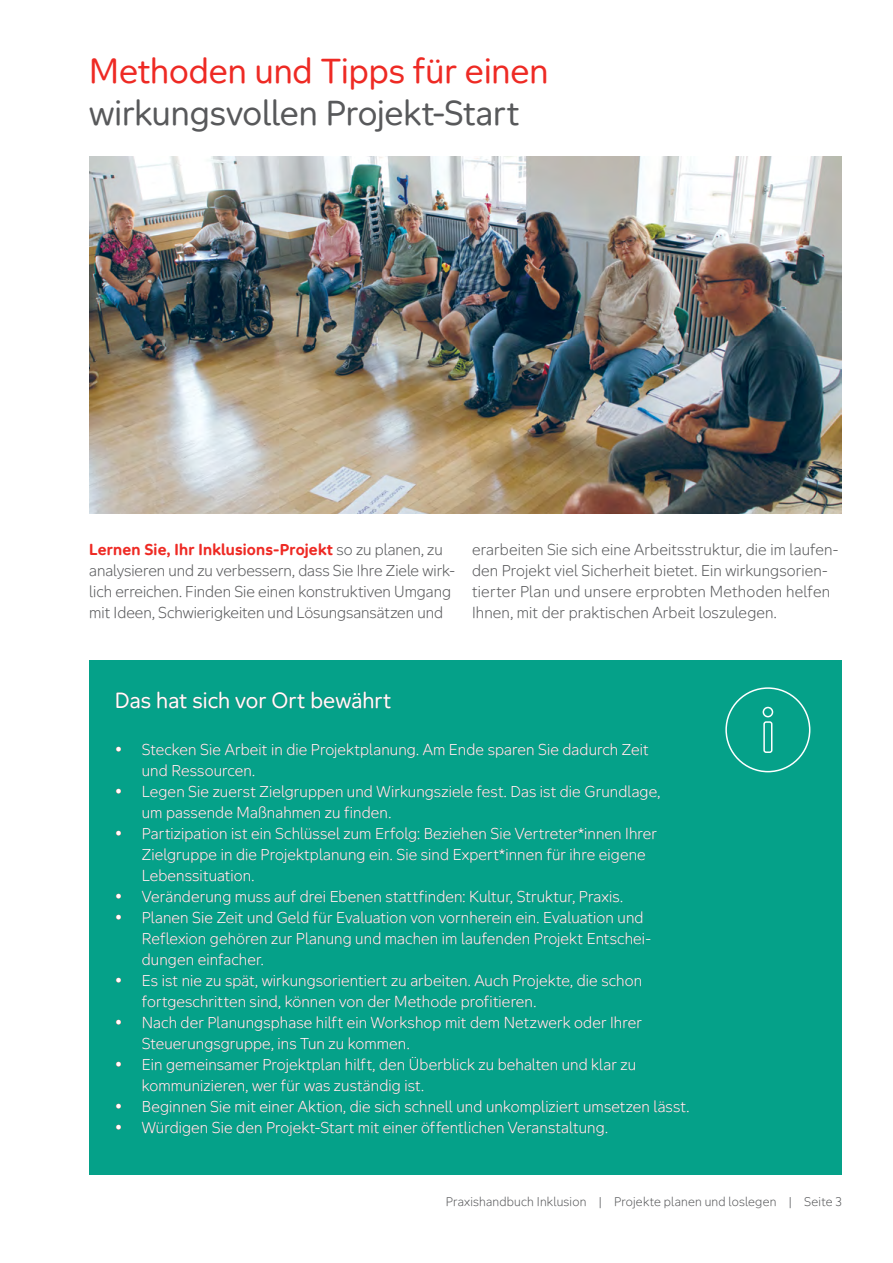
<style>
.page{position:relative;width:893px;height:1263px;background:#fff}
.page>*{position:absolute;margin:0;border:0;box-sizing:border-box;transform-origin:0 0}
.t1{font:33px "Aktion Mensch";letter-spacing:-.005em;color:#58595b}
.t2{font:33px "Aktion Mensch";color:#ee2a24}
.t3{font:21px "Aktion Mensch";color:#fff}
.t4{font:300 15px/21px "Aktion Mensch";letter-spacing:.005em;color:#fff}
.t5{font:300 15px/21px "Aktion Mensch";letter-spacing:.005em;color:#58595b}
.t6{font:300 12px "Aktion Mensch";letter-spacing:.015em;color:#58595b}
.s1{font-weight:700;color:#ee2a24}
.s2{font-weight:700}
</style>
<div class="page">
<img style="left:89px;top:156px;width:753px;height:357px">
<div style="left:89px;top:660px;width:753px;height:515px;background:#05a189"></div>
<svg style="left:725px;top:687px;width:86px;height:86px"></svg>
<h1 class="t2" style="left:89px;top:46px;width:461px">Methoden und Tipps für einen</h1>
<h1 class="t1" style="left:89px;top:88px;width:432px">wirkungsvollen Projekt-Start</h1>
<p class="t5" style="left:89px;top:539px;width:367px"><span class="s1">Lernen Sie, Ihr Inklusions-Projekt</span> so zu planen, zu analysieren und zu verbessern, dass Sie Ihre Ziele wirk&shy;lich erreichen. Finden Sie einen konstruktiven Umgang mit Ideen, Schwierigkeiten und Lösungsansätzen und</p>
<p class="t5" style="left:472px;top:539px;width:368px">erarbeiten Sie sich eine Arbeitsstruktur, die im laufen&shy;den Projekt viel Sicherheit bietet. Ein wirkungsorien&shy;tierter Plan und unsere erprobten Methoden helfen Ihnen, mit der praktischen Arbeit loszulegen.</p>
<h2 class="t3" style="left:115px;top:685px;width:278px">Das hat sich vor Ort bewährt</h2>
<p class="t4" style="left:142px;top:739px;width:508px;text-indent:-27px"><span class="s2">•</span> Stecken Sie Arbeit in die Projektplanung. Am Ende sparen Sie dadurch Zeit und Ressourcen.</p>
<p class="t4" style="left:142px;top:781px;width:520px;text-indent:-27px"><span class="s2">•</span> Legen Sie zuerst Zielgruppen und Wirkungsziele fest. Das ist die Grundlage, um passende Maßnahmen zu finden.</p>
<p class="t4" style="left:142px;top:823px;width:517px;text-indent:-27px"><span class="s2">•</span> Partizipation ist ein Schlüssel zum Erfolg: Beziehen Sie Vertreter*innen Ihrer<br>Zielgruppe in die Projektplanung ein. Sie sind Expert*innen für ihre eigene<br>Lebenssituation.</p>
<p class="t4" style="left:115px;top:886px;width:510px"><span class="s2">•</span> Veränderung muss auf drei Ebenen stattfinden: Kultur, Struktur, Praxis.</p>
<p class="t4" style="left:142px;top:907px;width:511px;text-indent:-27px"><span class="s2">•</span> Planen Sie Zeit und Geld für Evaluation von vornherein ein. Evaluation und<br>Reflexion gehören zur Planung und machen im laufenden Projekt Entschei&shy;dungen einfacher.</p>
<p class="t4" style="left:142px;top:970px;width:502px;text-indent:-27px"><span class="s2">•</span> Es ist nie zu spät, wirkungsorientiert zu arbeiten. Auch Projekte, die schon fortgeschritten sind, können von der Methode profitieren.</p>
<p class="t4" style="left:142px;top:1012px;width:502px;text-indent:-27px"><span class="s2">•</span> Nach der Planungsphase hilft ein Workshop mit dem Netzwerk oder Ihrer<br>Steuerungsgruppe, ins Tun zu kommen.</p>
<p class="t4" style="left:142px;top:1054px;width:496px;text-indent:-27px"><span class="s2">•</span> Ein gemeinsamer Projektplan hilft, den Überblick zu behalten und klar zu kommunizieren, wer für was zuständig ist.</p>
<p class="t4" style="left:115px;top:1096px;width:576px"><span class="s2">•</span> Beginnen Sie mit einer Aktion, die sich schnell und unkompliziert umsetzen lässt.</p>
<p class="t4" style="left:115px;top:1117px;width:495px"><span class="s2">•</span> Würdigen Sie den Projekt-Start mit einer öffentlichen Veranstaltung.</p>
<p class="t6" style="left:446px;top:1194px;width:398px">Praxishandbuch Inklusion | Projekte planen und loslegen | Seite 3</p>
</div>
